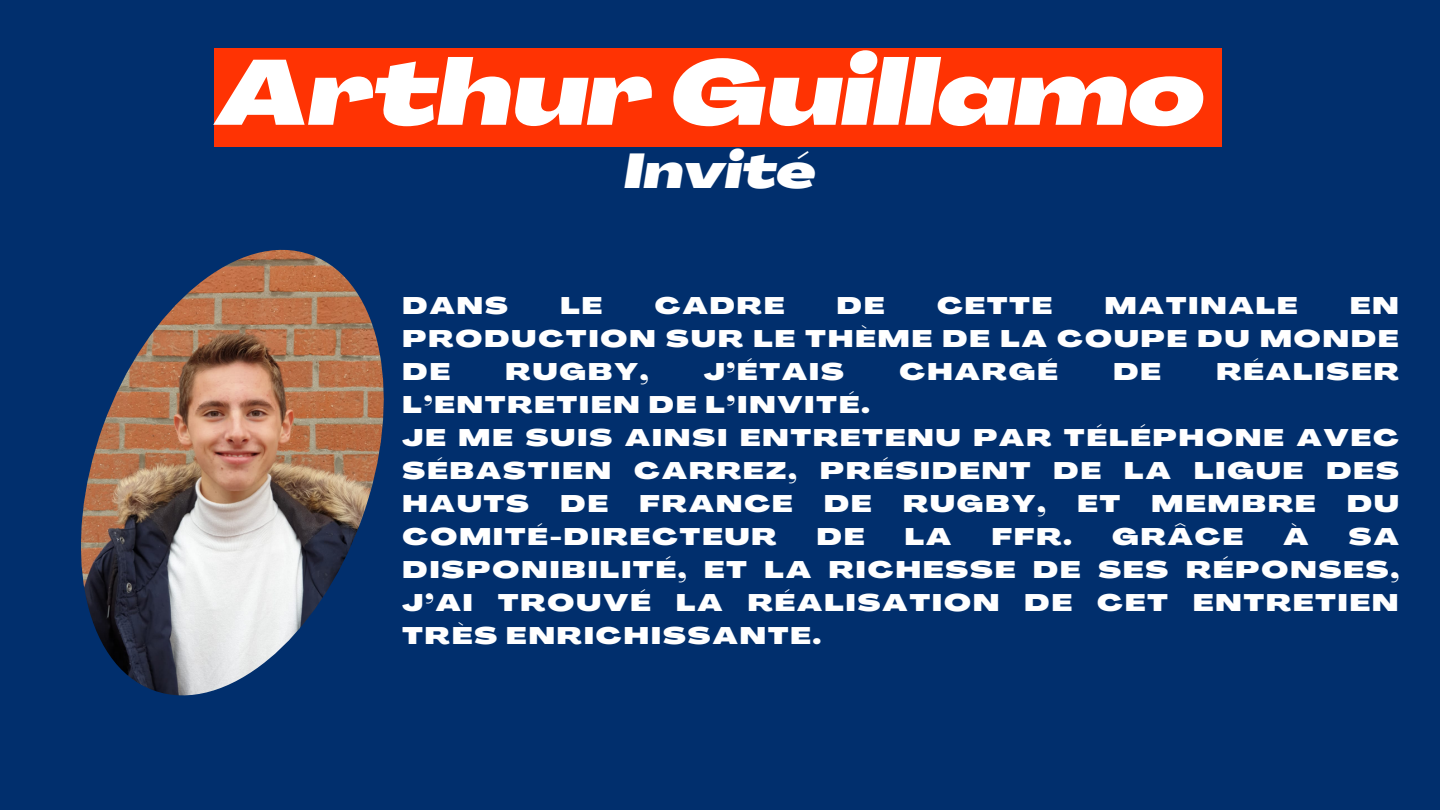
<style>
.page{position:relative;width:1440px;height:810px;background:#012f6d}
.page>*{position:absolute;margin:0;border:0;box-sizing:border-box;transform-origin:0 0}
.t1{font:italic 900 90.4px "Agrandir Grand";color:#fff}
.t2{font:italic 900 48px "Agrandir Grand";color:#fff}
.t3{font:900 23.6px/33px "Agrandir Grand";letter-spacing:.09em;color:#fff;text-align:justify}
</style>
<div class="page">
<img style="left:81px;top:250px;width:303px;height:445px">
<div style="left:214px;top:49px;width:1007px;height:98px;background:#ff3303"></div>
<p class="t1" style="left:217px;top:57px;width:989px">Arthur Guillamo</p>
<p class="t2" style="left:624px;top:152px;width:193px">Invité</p>
<p class="t3" style="left:403px;top:292px;width:107px">DANS</p>
<p class="t3" style="left:561px;top:292px;width:43px">LE</p>
<p class="t3" style="left:655px;top:292px;width:131px">CADRE</p>
<p class="t3" style="left:837px;top:292px;width:49px">DE</p>
<p class="t3" style="left:937px;top:292px;width:117px">CETTE</p>
<p class="t3" style="left:1105px;top:292px;width:194px">MATINALE</p>
<p class="t3" style="left:403px;top:292px;width:998px;text-indent:948px">EN PRODUCTION SUR LE THÈME DE LA COUPE DU MONDE DE</p>
<p class="t3" style="left:506px;top:358px;width:144px">RUGBY,</p>
<p class="t3" style="left:704px;top:358px;width:141px">J’ÉTAIS</p>
<p class="t3" style="left:900px;top:358px;width:160px">CHARGÉ</p>
<p class="t3" style="left:1113px;top:358px;width:49px">DE</p>
<p class="t3" style="left:1217px;top:358px;width:184px">RÉALISER</p>
<p class="t3" style="left:403px;top:391px;width:469px">L’ENTRETIEN DE L’INVITÉ.</p>
<p class="t3" style="left:403px;top:424px;width:998px">JE ME SUIS AINSI ENTRETENU PAR TÉLÉPHONE AVEC SÉBASTIEN CARREZ, PRÉSIDENT DE LA LIGUE DES HAUTS</p>
<p class="t3" style="left:561px;top:490px;width:49px">DE</p>
<p class="t3" style="left:640px;top:490px;width:154px">FRANCE</p>
<p class="t3" style="left:824px;top:490px;width:49px">DE</p>
<p class="t3" style="left:903px;top:490px;width:144px">RUGBY,</p>
<p class="t3" style="left:1077px;top:490px;width:44px">ET</p>
<p class="t3" style="left:1152px;top:490px;width:165px">MEMBRE</p>
<p class="t3" style="left:1347px;top:490px;width:53px">DU</p>
<p class="t3" style="left:403px;top:523px;width:375px">COMITÉ-DIRECTEUR</p>
<p class="t3" style="left:817px;top:523px;width:49px">DE</p>
<p class="t3" style="left:905px;top:523px;width:48px">LA</p>
<p class="t3" style="left:992px;top:523px;width:82px">FFR.</p>
<p class="t3" style="left:1112px;top:523px;width:132px">GRÂCE</p>
<p class="t3" style="left:1283px;top:523px;width:27px">À</p>
<p class="t3" style="left:403px;top:523px;width:998px;text-indent:946px">SA DISPONIBILITÉ, ET LA RICHESSE DE SES RÉPONSES, J’AI TROUVÉ LA RÉALISATION DE CET ENTRETIEN TRÈS ENRICHISSANTE.</p>
</div>
